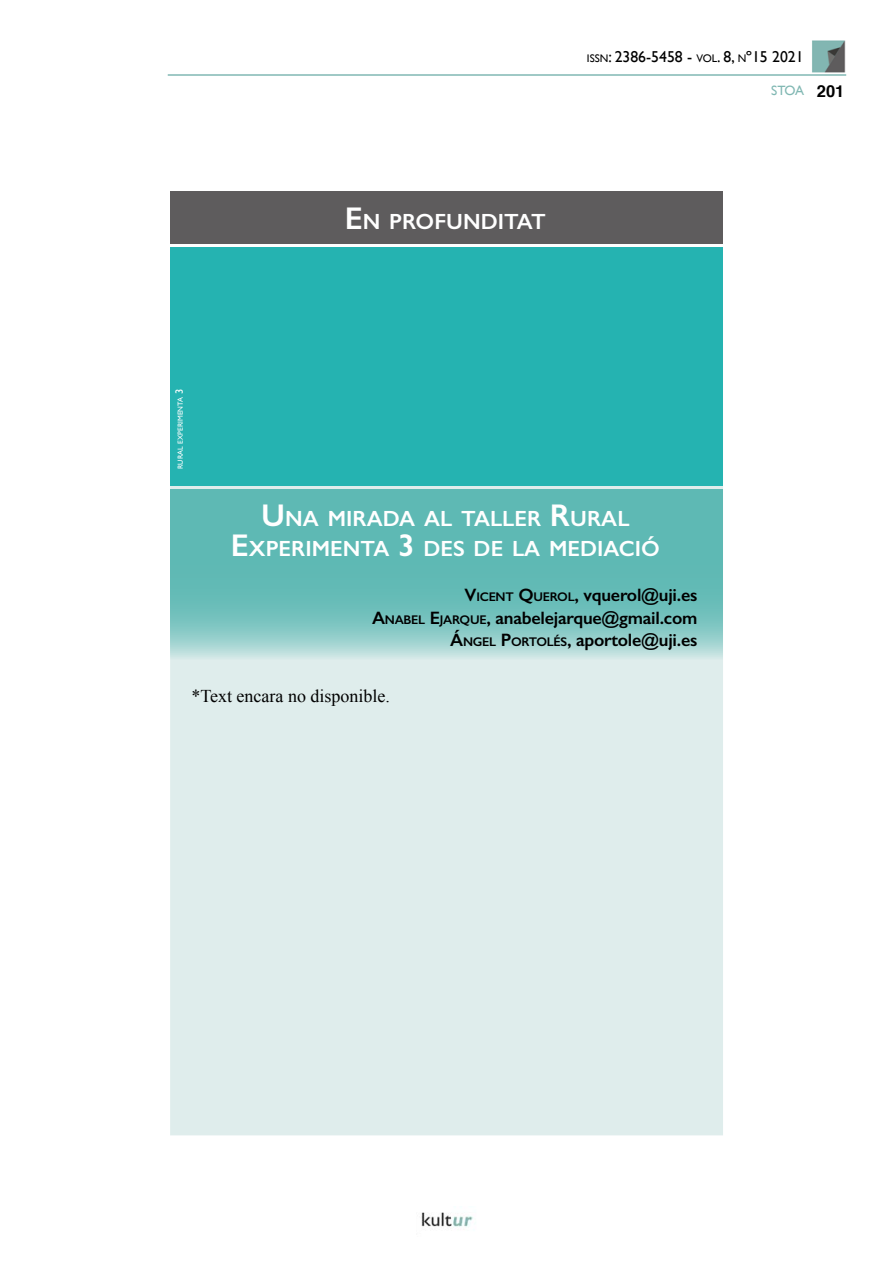
<style>
.page{position:relative;width:893px;height:1263px;background:#fff}
.page>*{position:absolute;margin:0;border:0;box-sizing:border-box;transform-origin:0 0}
.t1{font:600 22.05px/30px "Gill Sans";color:#fff;text-align:center}
.t2{font:600 18px/22.5px "Gill Sans";letter-spacing:-.015em;color:#000;text-align:right}
.t3{font:18px "Times New Roman";color:#000}
.t4{font:15.75px "Gill Sans";color:#000}
.t5{font:13.5px "Gill Sans";color:#81b8b3}
.t6{font:7.35px "Gill Sans";color:#fff}
.s1{font-size:10.95px}
.s2{font-style:inherit}
.s3{font-family:"Helvetica";font-weight:700;font-size:16.5px;color:#000}
.s4{font-size:31.5px}
.s5{font-size:10.5px}
.s6{font-size:12.6px}
</style>
<div class="page">
<div style="left:170px;top:486px;width:553px;height:649px;background:#dfedec"></div>
<img style="left:421px;top:1212px;width:52px;height:15px">
<img style="left:812px;top:40px;width:34px;height:33px">
<hr style="left:168px;top:74px;width:678px;height:2px;background:#81b8b3">
<div style="left:170px;top:191px;width:553px;height:53px;background:#5e5c5d"></div>
<svg style="left:170px;top:490px;width:553px;height:170px;background:#70c0bb"></svg>
<div style="left:170px;top:247px;width:553px;height:239px;background:#25b3b1"></div>
<p class="t4" style="left:587px;top:47px;width:218px"><span class="s1">ISSN</span>: 2386-5458 - <span class="s1">VOL</span><span class="s2">. 8,</span> <span class="s1">N</span><span class="s2">º15 2021</span></p>
<p class="t5" style="left:771px;top:83px;width:75px">STOA <span class="s3">201</span></p>
<p class="t1" style="left:345px;top:206px;width:203px"><span class="s4">E</span>N PROFUNDITAT</p>
<p class="t6" style="left:176px;top:469px;width:81px;rotate:-90deg">RURAL EXPERIMENTA <span class="s5">3</span></p>
<p class="t1" style="left:231px;top:504px;width:430px"><span class="s4">U</span> NA MIRADA AL TALLER <span class="s4">R</span>URAL<br><span class="s4">E</span>XPERIMENTA <span class="s4">3</span> DES DE LA MEDIACIÓ</p>
<p class="t2" style="left:372px;top:584px;width:327px"><span class="s2">V</span><span class="s6">ICENT</span> <span class="s2">Q</span><span class="s6">UEROL</span><span class="s2">,</span> vquerol@uji.es<br><span class="s2">A</span><span class="s6">NABEL</span> <span class="s2">E</span><span class="s6">JARQUE</span><span class="s2">,</span> anabelejarque@gmail.com<br><span class="s2">Á</span><span class="s6">NGEL</span> <span class="s2">P</span><span class="s6">ORTOLÉS</span><span class="s2">,</span> aportole@uji.es</p>
<p class="t3" style="left:191px;top:684px;width:200px">*Text encara no disponible.</p>
</div>
